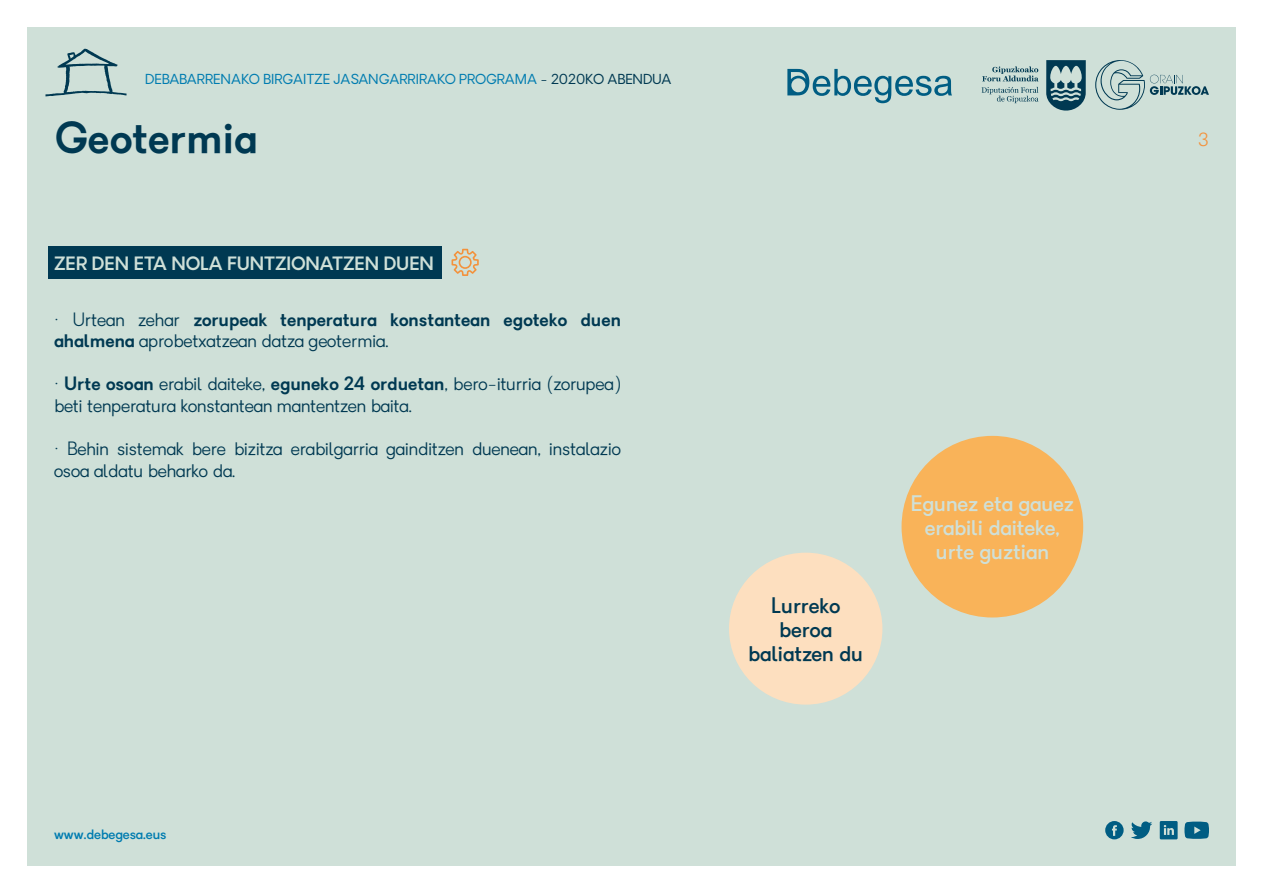
<style>
.page{position:relative;width:1263px;height:893px;background:#fff}
.page>*{position:absolute;margin:0;border:0;box-sizing:border-box;transform-origin:0 0}
.t1{font:600 42px "Granary";color:#003952}
.t2{font:500 21px/24px "Granary";color:#cfe0d8;text-align:center}
.t3{font:500 21px/24px "Granary";color:#003952;text-align:center}
.t4{font:300 18px/21.6px "Granary";color:#003952}
.t5{font:600 18px/21.6px "Granary";color:#003952}
.t6{font:600 18px "Granary";color:#cfe0d8}
.t7{font:300 18px "Atlas Grotesk";color:#f3923c}
.t8{font:13.5px "Granary";color:#007cb0}
.t9{font:500 13.5px "Granary";color:#007cb0}
.s1{color:#003952}
.s2{font-weight:300}
.s3{font-weight:600}
</style>
<div class="page">
<div style="left:27px;top:27px;width:1209px;height:839px;background:#cfe0d8"></div>
<svg style="left:1046px;top:60px;width:40px;height:51px"></svg>
<svg style="left:982px;top:66px;width:56px;height:15px"></svg>
<svg style="left:982px;top:87px;width:56px;height:16px"></svg>
<svg style="left:1095px;top:60px;width:114px;height:50px"></svg>
<svg style="left:45px;top:49px;width:82px;height:47px"></svg>
<svg style="left:1105px;top:821px;width:18px;height:18px"></svg>
<svg style="left:1131px;top:821px;width:21px;height:18px"></svg>
<svg style="left:1184px;top:822px;width:25px;height:17px"></svg>
<svg style="left:1160px;top:821px;width:17px;height:18px"></svg>
<svg style="left:787px;top:69px;width:165px;height:34px"></svg>
<div style="left:48px;top:246px;width:394px;height:33px;background:#003952"></div>
<svg style="left:451px;top:249px;width:28px;height:27px"></svg>
<div style="left:901px;top:436px;width:182px;height:181px;background:#f9b359;border-radius:50%"></div>
<div style="left:729px;top:553px;width:153px;height:152px;background:#fddfbf;border-radius:50%"></div>
<p class="t8" style="left:145px;top:70px;width:528px">DEBABARRENAKO BIRGAITZE JASANGARRIRAKO PROGRAMA <span class="s1">- 2020KO ABENDUA</span></p>
<h1 class="t1" style="left:54px;top:110px;width:204px">Geotermia</h1>
<p class="t6" style="left:54px;top:251px;width:381px">ZER DEN ETA NOLA FUNTZIONATZEN DUEN</p>
<p class="t5" style="left:54px;top:309px;width:568px"><span class="s2">· Urtean zehar</span> zorupeak tenperatura konstantean egoteko duen ahalmena <span class="s2">aprobetxatzean datza geotermia.</span></p>
<p class="t4" style="left:54px;top:373px;width:568px">· <span class="s3">Urte osoan</span> erabil daiteke, <span class="s3">eguneko 24 orduetan</span>, bero-iturria (zorupea) beti tenperatura konstantean mantentzen baita.</p>
<p class="t4" style="left:54px;top:438px;width:568px">· Behin sistemak bere bizitza erabilgarria gainditzen duenean, instalazio osoa aldatu beharko da.</p>
<p class="t9" style="left:54px;top:825px;width:114px">www.debegesa.eus</p>
<p class="t3" style="left:748px;top:594px;width:116px">Lurreko beroa baliatzen du</p>
<p class="t2" style="left:911px;top:492px;width:165px">Egunez eta gauez erabili daiteke, urte guztian</p>
<p class="t7" style="left:1198px;top:125px;width:13px">3</p>
</div>
